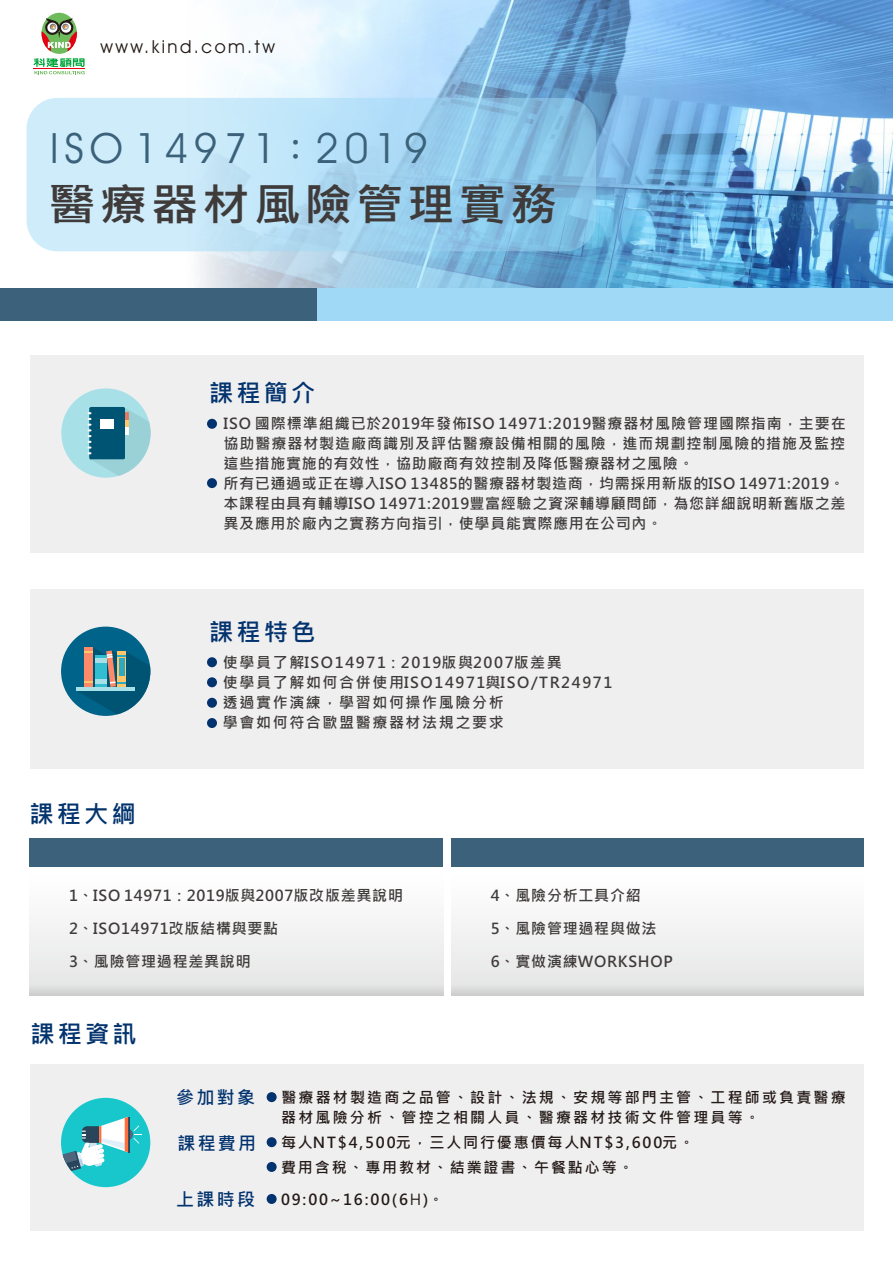
<style>
.page{position:relative;width:893px;height:1263px;background:#fff}
.page>*{position:absolute;margin:0;border:0;box-sizing:border-box;transform-origin:0 0}
.t1{font:700 44.4px "Microsoft Jheng Hei";letter-spacing:.075em;color:#3f3b3a;scale:1.07 1}
.t2{font:42px "Avant Garde IT Cby BT";letter-spacing:.14em;color:#3b627a}
.t3{font:700 24.3px "Microsoft Jheng Hei";letter-spacing:.125em;color:#03336e}
.t4{font:18px "Avant Garde IT Cby BT";letter-spacing:.14em;color:#231916}
.t5{font:700 18px "Microsoft Jheng Hei";letter-spacing:.125em;color:#03336e}
.t6{font:700 15px/19.8px "Microsoft Jheng Hei";letter-spacing:.05em;color:#3f3b3a}
.t7{font:700 15px/20px "Microsoft Jheng Hei";letter-spacing:.105em;color:#3f3b3a}
.t8{font:700 15px/20px "Microsoft Jheng Hei";letter-spacing:.145em;color:#231916}
.t9{font:700 15px/24.8px "Microsoft Jheng Hei";letter-spacing:.125em;color:#231916}
.s1{font-family:"DF Kai Shu SB Estd BF";font-size:38.25px}
.s2{font-weight:400}
</style>
<div class="page">
<div style="left:30px;top:589px;width:834px;height:180px;background:#efeff0"></div>
<div style="left:30px;top:355px;width:834px;height:198px;background:#efeff0"></div>
<img style="left:82px;top:0;width:810px;height:288px">
<div style="left:0;top:288px;width:892px;height:33px;background:#9fd9f6"></div>
<div style="left:0;top:288px;width:317px;height:33px;background:#3b627a"></div>
<div style="left:42px;top:13px;width:35px;height:41px;background:#6dbb5a;border-radius:50%"></div>
<svg style="left:42px;top:18px;width:35px;height:33px"></svg>
<svg style="left:33px;top:58px;width:52px;height:16px"></svg>
<div style="left:207px;top:657px;width:10px;height:10px;background:#03336e;border-radius:50%"></div>
<div style="left:207px;top:677px;width:10px;height:10px;background:#03336e;border-radius:50%"></div>
<div style="left:27px;top:98px;width:569px;height:153px;background:#9fd9f6;border-radius:31px;opacity:.5"></div>
<div style="left:451px;top:838px;width:413px;height:29px;background:#3b627a"></div>
<div style="left:451px;top:869px;width:413px;height:127px;background:linear-gradient(to bottom,#fff,#e1e1e1)"></div>
<div style="left:61px;top:627px;width:89px;height:89px;background:#00638a;border-radius:50%"></div>
<svg style="left:76px;top:647px;width:74px;height:67px"></svg>
<div style="left:95px;top:655px;width:12px;height:32px;background:#33bdd1"></div>
<div style="left:95px;top:658px;width:12px;height:5px;background:#a8e0e8"></div>
<div style="left:95px;top:679px;width:12px;height:5px;background:#a8e0e8"></div>
<div style="left:119px;top:658px;width:6px;height:18px;background:#30a8bf"></div>
<div style="left:61px;top:388px;width:90px;height:90px;background:#a8e0e8;border-radius:50%"></div>
<svg style="left:88px;top:407px;width:63px;height:69px"></svg>
<div style="left:207px;top:698px;width:10px;height:10px;background:#03336e;border-radius:50%"></div>
<div style="left:207px;top:718px;width:10px;height:10px;background:#03336e;border-radius:50%"></div>
<div style="left:207px;top:478px;width:10px;height:10px;background:#03336e;border-radius:50%"></div>
<div style="left:30px;top:838px;width:413px;height:29px;background:#3b627a"></div>
<div style="left:30px;top:869px;width:413px;height:127px;background:linear-gradient(to bottom,#fff,#e1e1e1)"></div>
<div style="left:207px;top:419px;width:10px;height:10px;background:#03336e;border-radius:50%"></div>
<div style="left:30px;top:1064px;width:834px;height:167px;background:#efeff0"></div>
<div style="left:267px;top:1194px;width:10px;height:10px;background:#03336e;border-radius:50%"></div>
<div style="left:267px;top:1092px;width:10px;height:10px;background:#03336e;border-radius:50%"></div>
<div style="left:267px;top:1137px;width:10px;height:10px;background:#03336e;border-radius:50%"></div>
<div style="left:267px;top:1162px;width:10px;height:10px;background:#03336e;border-radius:50%"></div>
<div style="left:61px;top:1098px;width:89px;height:89px;background:#17c7cc;border-radius:50%"></div>
<svg style="left:121px;top:1128px;width:12px;height:13px"></svg>
<hr style="left:128px;top:1117px;width:1px;height:35px;background:#29455c">
<svg style="left:134px;top:1125px;width:7px;height:19px"></svg>
<svg style="left:63px;top:1117px;width:65px;height:54px"></svg>
<p class="t4" style="left:100px;top:40px;width:176px">www.kind.com.tw</p>
<h2 class="t2" style="left:50px;top:131px;width:379px">ISO 14971<span class="s1">：</span>2019</h2>
<h1 class="t1" style="left:48px;top:182px;width:478px">醫療器材風險管理實務</h1>
<h3 class="t3" style="left:209px;top:381px;width:108px">課程簡介</h3>
<p class="t6" style="left:224px;top:414px;width:624px">ISO 國際標準組織已於2019年發佈ISO 14971:2019醫療器材風險管理國際指南，主要在協助醫療器材製造廠商識別及評估醫療設備相關的風險，進而規劃控制風險的措施及監控這些措施實施的有效性，協助廠商有效控制及降低醫療器材之風險。<br>所有已通過或正在導入ISO 13485的醫療器材製造商，均需採用新版的ISO 14971:2019。本課程由具有輔導ISO 14971:2019豐富經驗之資深輔導顧問師，為您詳細說明新舊版之差異及應用於廠內之實務方向指引，使學員能實際應用在公司內。</p>
<h3 class="t3" style="left:209px;top:620px;width:108px">課程特色</h3>
<h3 class="t3" style="left:29px;top:801px;width:108px">課程大綱</h3>
<p class="t7" style="left:223px;top:652px;width:391px">使學員了解ISO14971：2019版與2007版差異<br>使學員了解如何合併使用ISO14971與ISO/TR24971透過實作演練，學習如何操作風險分析<br>學會如何符合歐盟醫療器材法規之要求</p>
<p class="t6" style="left:69px;top:878px;width:335px;line-height:33px">1、ISO 14971：2019版與2007版改版差異說明<br>2、ISO14971改版結構與要點<br>3、風險管理過程差異說明</p>
<p class="t6" style="left:491px;top:878px;width:183px;line-height:33px">4、風險分析工具介紹<br>5、風險管理過程與做法<br>6、實做演練WORKSHOP</p>
<h3 class="t3" style="left:30px;top:1021px;width:108px">課程資訊</h3>
<p class="t5" style="left:176px;top:1088px;width:80px">參加對象</p>
<p class="t8" style="left:281px;top:1087px;width:566px">醫療器材製造商之品管、設計、法規、安規等部門主管、工程師或負責醫療器材風險分析、管控之相關人員、醫療器材技術文件管理員等。</p>
<p class="t5" style="left:177px;top:1134px;width:80px">課程費用</p>
<p class="t9" style="left:281px;top:1129px;width:415px">每人NT$4,500元，三人同行優惠價每人NT$3,600元。費用含稅、專用教材、結業證書、午餐點心等。</p>
<p class="t5" style="left:176px;top:1190px;width:80px">上課時段</p>
<p class="t8" style="left:281px;top:1189px;width:164px">09:00~16:00(6<span class="s2">H</span>)。</p>
</div>
